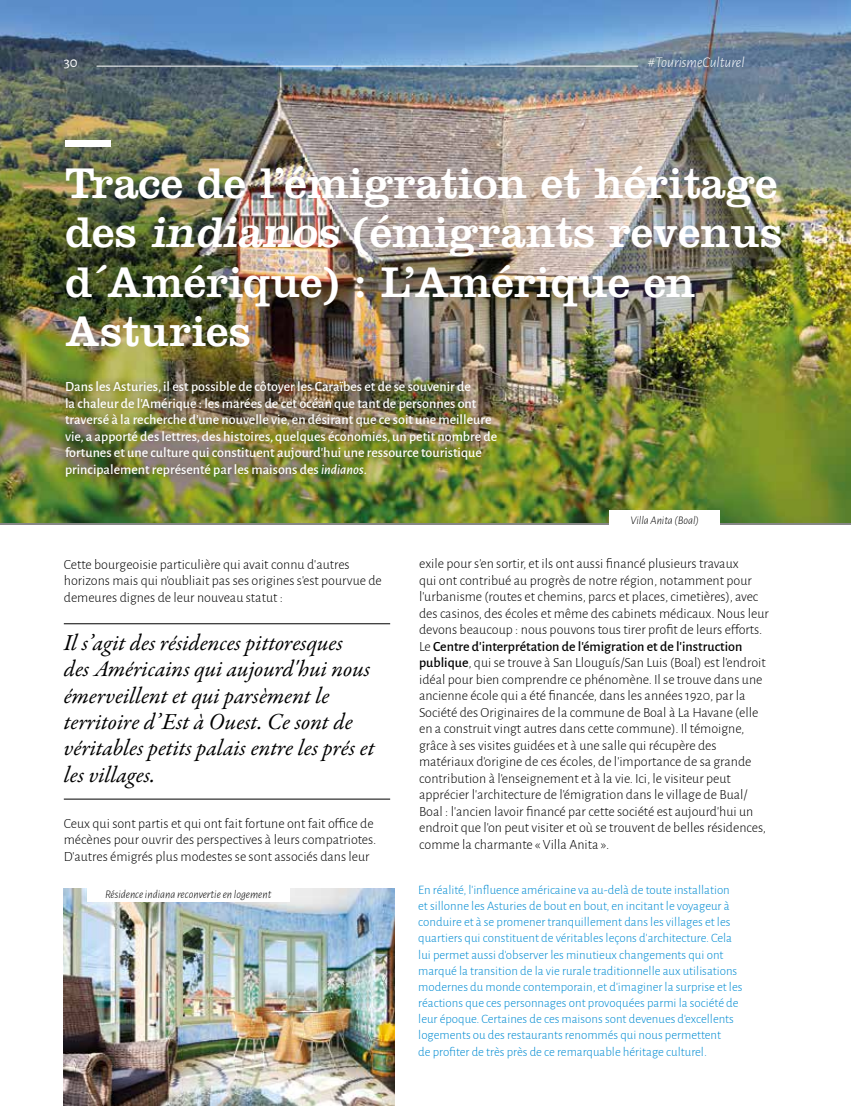
<style>
.page{position:relative;width:851px;height:1106px;background:#fff}
.page>*{position:absolute;margin:0;border:0;box-sizing:border-box;transform-origin:0 0}
.t1{font:44.55px/49.5px "Clarendon LT Std";color:#fff}
.t2{font:italic 23.1px/26.4px "Garamond Premr Pro";color:#000}
.t3{font:italic 300 14.85px "Alegreya Sans";color:#fff}
.t4{font:14.85px "Alegreya Sans";color:#fff}
.t5{font:300 14.1px/16.5px "Alegreya Sans";color:#000}
.t6{font:500 14.1px/16.5px "Alegreya Sans";color:#fff}
.t7{font:300 12.9px/16.2px "Alegreya Sans";color:#008bd2}
.t8{font:italic 300 11.55px "Alegreya Sans";color:#000}
.s1{font-style:italic}
.s2{font-weight:500}
</style>
<div class="page">
<img style="left:0;top:0;width:850px;height:523px">
<hr style="left:97px;top:66px;width:541px;height:1px;background:#fff">
<div style="left:56px;top:372px;width:450px;height:113px;background:#000;opacity:.65"></div>
<hr style="left:64px;top:623px;width:326px;height:1px;background:#000">
<hr style="left:64px;top:798px;width:326px;height:1px;background:#000">
<img style="left:64px;top:888px;width:331px;height:218px">
<div style="left:87px;top:887px;width:202px;height:15px;background:#fff"></div>
<div style="left:609px;top:510px;width:110px;height:15px;background:#fff"></div>
<div style="left:65px;top:140px;width:46px;height:7px;background:#fff"></div>
<p class="t4" style="left:64px;top:52px;width:15px">30</p>
<p class="t3" style="left:647px;top:52px;width:98px">#TourismeCulturel</p>
<h1 class="t1" style="left:65px;top:158px;width:718px">Trace de l’émigration et héritage des <span class="s1">indianos</span> (émigrants revenus d´Amérique) : L’Amérique en<br>Asturies</h1>
<p class="t6" style="left:65px;top:378px;width:433px">Dans les Asturies, il est possible de côtoyer les Caraïbes et de se souvenir de<br>la chaleur de l’Amérique : les marées de cet océan que tant de personnes ont traversé à la recherche d’une nouvelle vie, en désirant que ce soit une meilleure vie, a apporté des lettres, des histoires, quelques économies, un petit nombre de fortunes et une culture qui constituent aujourd’hui une ressource touristique principalement représenté par les maisons des <span class="s1">indianos</span>.</p>
<p class="t8" style="left:630px;top:512px;width:70px">Villa Anita (Boal)</p>
<p class="t5" style="left:64px;top:556px;width:319px">Cette bourgeoisie particulière qui avait connu d’autres horizons mais qui n’oubliait pas ses origines s’est pourvue de demeures dignes de leur nouveau statut :</p>
<h2 class="t2" style="left:64px;top:630px;width:312px">Il s’agit des résidences pittoresques<br>des Américains qui aujourd'hui nous émerveillent et qui parsèment le territoire d’Est à Ouest. Ce sont de véritables petits palais entre les prés et les villages.</h2>
<p class="t5" style="left:64px;top:814px;width:314px">Ceux qui sont partis et qui ont fait fortune ont fait office de mécènes pour ouvrir des perspectives à leurs compatriotes.<br>D’autres émigrés plus modestes se sont associés dans leur</p>
<p class="t8" style="left:105px;top:886px;width:168px">Résidence indiana reconvertie en logement</p>
<p class="t5" style="left:419px;top:555px;width:351px">exile pour s’en sortir, et ils ont aussi financé plusieurs travaux<br>qui ont contribué au progrès de notre région, notamment pour l’urbanisme (routes et chemins, parcs et places, cimetières), avec des casinos, des écoles et même des cabinets médicaux. Nous leur devons beaucoup : nous pouvons tous tirer profit de leurs efforts.<br>Le <span class="s2">Centre d'interprétation de l’émigration et de l’instruction publique</span>, qui se trouve à San Llouguís/San Luis (Boal) est l’endroit idéal pour bien comprendre ce phénomène. Il se trouve dans une ancienne école qui a été financée, dans les années 1920, par la Société des Originaires de la commune de Boal à La Havane (elle en a construit vingt autres dans cette commune). Il témoigne, grâce à ses visites guidées et à une salle qui récupère des matériaux d’origine de ces écoles, de l’importance de sa grande contribution à l’enseignement et à la vie. Ici, le visiteur peut apprécier l’architecture de l’émigration dans le village de Bual/ Boal : l’ancien lavoir financé par cette société est aujourd’hui un endroit que l’on peut visiter et où se trouvent de belles résidences, comme la charmante « Villa Anita ».</p>
<p class="t7" style="left:418px;top:881px;width:325px">En réalité, l’influence américaine va au-delà de toute installation et sillonne les Asturies de bout en bout, en incitant le voyageur à conduire et à se promener tranquillement dans les villages et les quartiers qui constituent de véritables leçons d’architecture. Cela lui permet aussi d’observer les minutieux changements qui ont marqué la transition de la vie rurale traditionnelle aux utilisations modernes du monde contemporain, et d’imaginer la surprise et les réactions que ces personnages ont provoquées parmi la société de leur époque. Certaines de ces maisons sont devenues d’excellents logements ou des restaurants renommés qui nous permettent<br>de profiter de très près de ce remarquable héritage culturel.</p>
</div>
